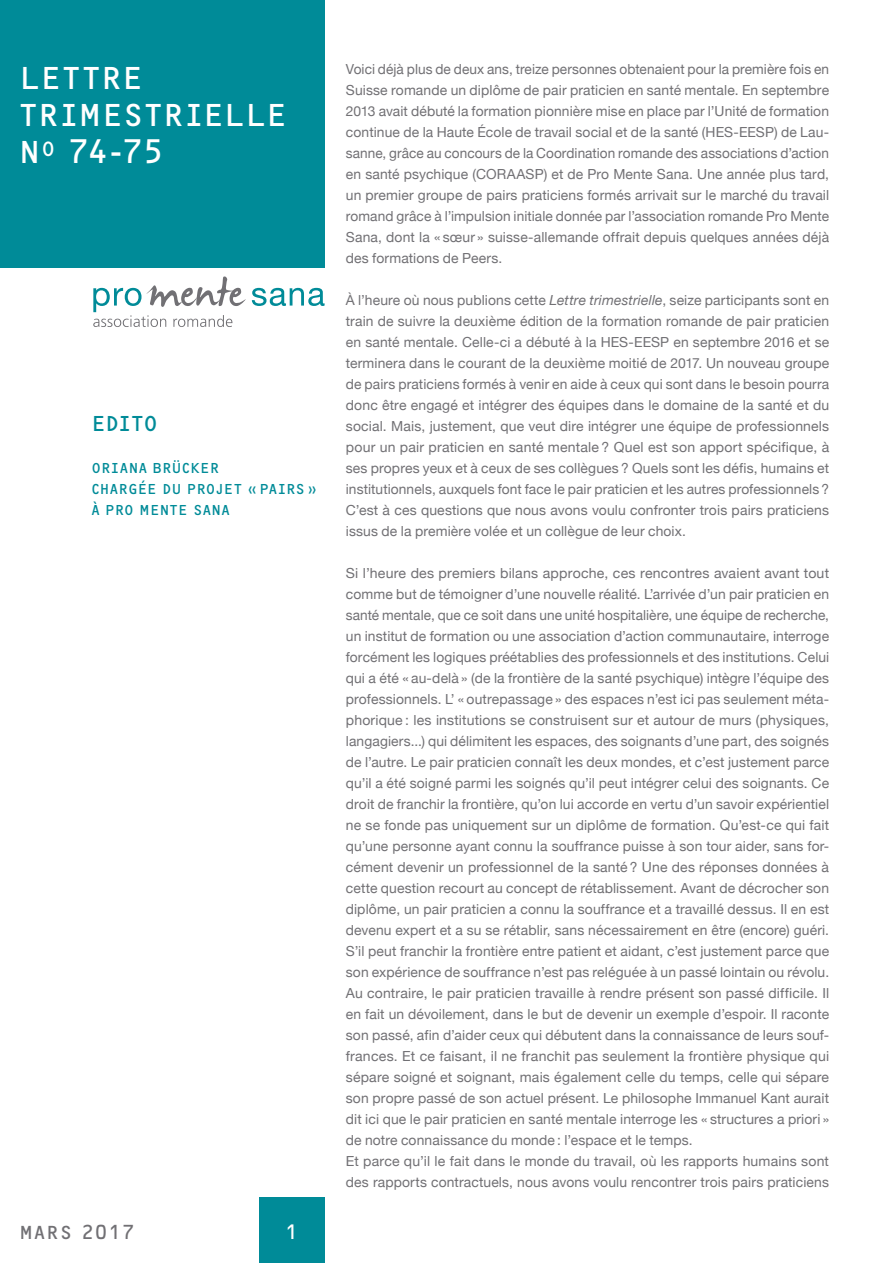
<style>
.page{position:relative;width:893px;height:1263px;background:#fff}
.page>*{position:absolute;margin:0;border:0;box-sizing:border-box;transform-origin:0 0}
.t1{font:33px/36.8px "OCRF";letter-spacing:.005em;color:#fff}
.t2{font:22.5px "OCRF";color:#008b98}
.t3{font:20.25px "OCRF";color:#fff}
.t4{font:19.65px "OCRF";letter-spacing:.05em;color:#717074}
.t5{font:15px/21px "OCRF";letter-spacing:.005em;color:#008b98}
.t6{font:13.8px/21px "Helvetica Neue";letter-spacing:.01em;color:#717074;text-align:justify}
.s1{font-style:italic}
</style>
<div class="page">
<div style="left:259px;top:1197px;width:66px;height:66px;background:#008b98"></div>
<div style="left:0;top:0;width:325px;height:268px;background:#008b98"></div>
<svg style="left:252px;top:288px;width:73px;height:18px"></svg>
<svg style="left:93px;top:276px;width:153px;height:51px"></svg>
<h1 class="t1" style="left:19px;top:58px;width:270px">LETTRE<br>TRIMESTRIELLE<br>N<sup>O</sup> 74-75</h1>
<p class="t6" style="left:346px;top:59px;width:485px">Voici déjà plus de deux ans, treize personnes obtenaient pour la première fois en Suisse romande un diplôme de pair praticien en santé mentale. En septembre 2013 avait débuté la formation pionnière mise en place par l’Unité de formation continue de la Haute École de travail social et de la santé (HES-EESP) de Lau&shy;sanne, grâce au concours de la Coordination romande des associations d’action en santé psychique (CORAASP) et de Pro Mente Sana. Une année plus tard, un premier groupe de pairs praticiens formés arrivait sur le marché du travail romand grâce à l’impulsion initiale donnée par l’association romande Pro Mente Sana, dont la « sœur » suisse-allemande offrait depuis quelques années déjà des formations de Peers.</p>
<p class="t6" style="left:346px;top:290px;width:485px">À l’heure où nous publions cette <span class="s1">Lettre trimestrielle</span>, seize participants sont en train de suivre la deuxième édition de la formation romande de pair praticien en santé mentale. Celle-ci a débuté à la HES-EESP en septembre 2016 et se terminera dans le courant de la deuxième moitié de 2017. Un nouveau groupe de pairs praticiens formés à venir en aide à ceux qui sont dans le besoin pourra donc être engagé et intégrer des équipes dans le domaine de la santé et du social. Mais, justement, que veut dire intégrer une équipe de professionnels pour un pair praticien en santé mentale ? Quel est son apport spécifique, à ses propres yeux et à ceux de ses collègues ? Quels sont les défis, humains et institutionnels, auxquels font face le pair praticien et les autres professionnels ?<br>C’est à ces questions que nous avons voulu confronter trois pairs praticiens issus de la première volée et un collègue de leur choix.</p>
<p class="t6" style="left:346px;top:563px;width:485px;text-align:left">Si l’heure des premiers bilans approche, ces rencontres avaient avant tout comme but de témoigner d’une nouvelle réalité. L’arrivée d’un pair praticien en santé mentale, que ce soit dans une unité hospitalière, une équipe de recherche, un institut de formation ou une association d’action communautaire, interroge forcément les logiques préétablies des professionnels et des institutions. Celui qui a été « au-delà » (de la frontière de la santé psychique) intègre l’équipe des professionnels. L’ « outrepassage » des espaces n’est ici pas seulement méta&shy;phorique : les institutions se construisent sur et autour de murs (physiques, langagiers...) qui délimitent les espaces, des soignants d’une part, des soignés de l’autre. Le pair praticien connaît les deux mondes, et c’est justement parce qu’il a été soigné parmi les soignés qu’il peut intégrer celui des soignants. Ce droit de franchir la frontière, qu’on lui accorde en vertu d’un savoir expérientiel ne se fonde pas uniquement sur un diplôme de formation. Qu’est-ce qui fait qu’une personne ayant connu la souffrance puisse à son tour aider, sans for&shy;cément devenir un professionnel de la santé ? Une des réponses données à cette question recourt au concept de rétablissement. Avant de décrocher son diplôme, un pair praticien a connu la souffrance et a travaillé dessus. Il en est devenu expert et a su se rétablir, sans nécessairement en être (encore) guéri.<br>S’il peut franchir la frontière entre patient et aidant, c’est justement parce que son expérience de souffrance n’est pas reléguée à un passé lointain ou révolu.<br>Au contraire, le pair praticien travaille à rendre présent son passé difficile. Il en fait un dévoilement, dans le but de devenir un exemple d’espoir. Il raconte son passé, afin d’aider ceux qui débutent dans la connaissance de leurs souf&shy;frances. Et ce faisant, il ne franchit pas seulement la frontière physique qui sépare soigné et soignant, mais également celle du temps, celle qui sépare son propre passé de son actuel présent. Le philosophe Immanuel Kant aurait dit ici que le pair praticien en santé mentale interroge les « structures a priori » de notre connaissance du monde : l’espace et le temps.<br>Et parce qu’il le fait dans le monde du travail, où les rapports humains sont des rapports contractuels, nous avons voulu rencontrer trois pairs praticiens</p>
<h2 class="t2" style="left:91px;top:409px;width:40px">EDITO</h2>
<p class="t5" style="left:91px;top:456px;width:227px">ORIANA BRÜCKER<br>CHARGÉE DU PROJET « PAIRS »<br>À PRO MENTE SANA</p>
<h3 class="t4" style="left:19px;top:1220px;width:117px">MARS 2017</h3>
<h3 class="t3" style="left:285px;top:1220px;width:14px">1</h3>
</div>
